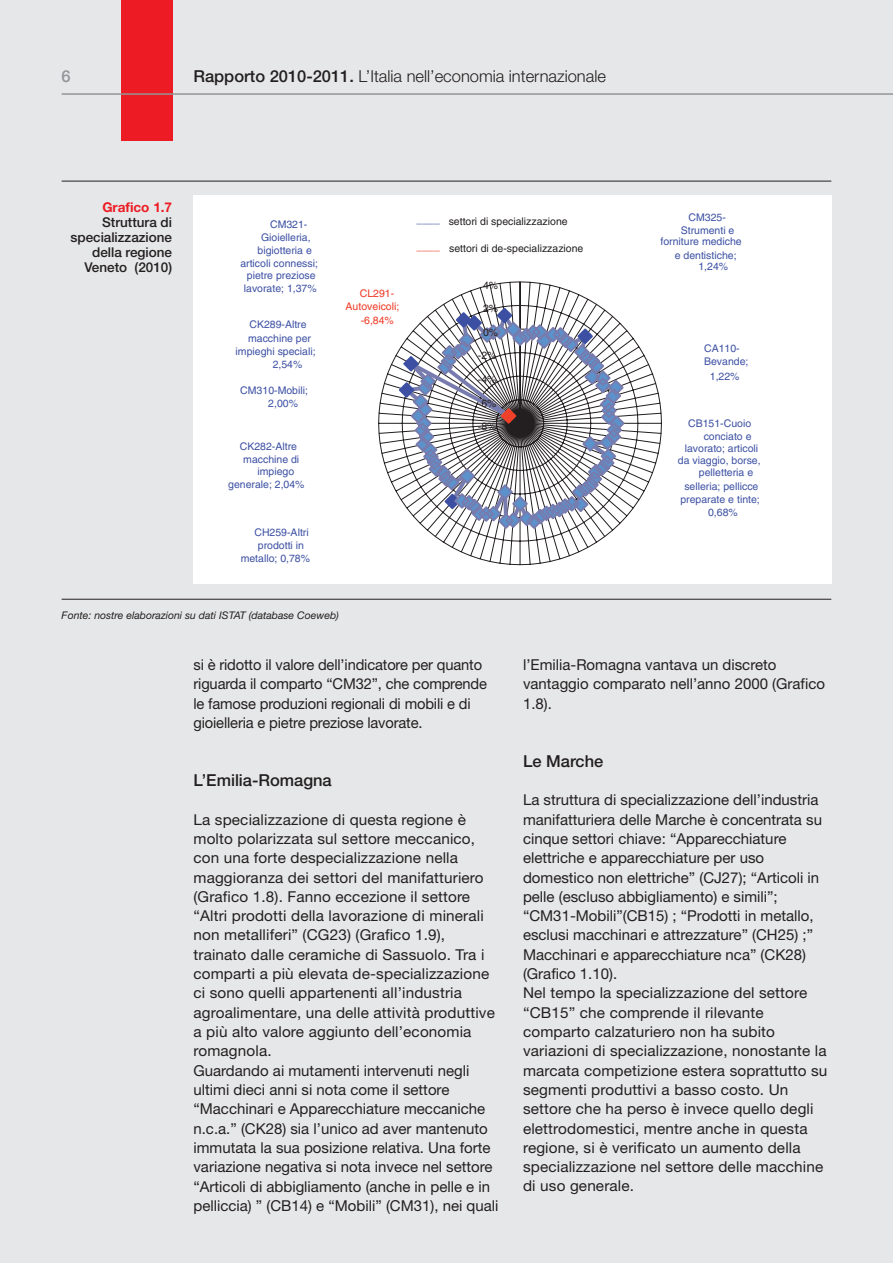
<style>
.page{position:relative;width:893px;height:1263px;background:#e6e7e8}
.page>*{position:absolute;margin:0;border:0;box-sizing:border-box;transform-origin:0 0}
.t1{font:300 16.5px "Helvetica Neue";color:#231f20}
.t2{font:500 16.5px "Helvetica Neue";color:#231f20}
.t3{font:500 16.5px "Helvetica Neue";color:#939598}
.t4{font:15px/19.4px "Helvetica Neue";color:#231f20}
.t5{font:500 13.5px/15px "Helvetica Neue";color:#231f20;text-align:right}
.t6{font:700 13.5px "Helvetica Neue";color:#ed1c24}
.t7{font:10.5px/13.4px "Helvetica";color:#3c50a3}
.t8{font:10.5px "Helvetica";color:#231f20}
.t9{font:italic 10.5px "Helvetica Neue";color:#231f20}
.t10{font:10.5px/13.4px "Helvetica";color:#ed3823}
.s1{font-weight:500}
</style>
<div class="page">
<div style="left:121px;top:0;width:51px;height:140px;background:#ed1c24"></div>
<hr style="left:62px;top:93px;width:831px;height:2px;background:#939598">
<div style="left:193px;top:196px;width:638px;height:388px;background:#fff"></div>
<svg style="left:378px;top:281px;width:284px;height:284px"></svg>
<svg style="left:397px;top:306px;width:227px;height:222px"></svg>
<svg style="left:409px;top:320px;width:217px;height:211px"></svg>
<hr style="left:62px;top:181px;width:769px;height:1px;background:#231f20">
<hr style="left:62px;top:599px;width:769px;height:1px;background:#231f20">
<p class="t3" style="left:62px;top:70px;width:11px">6</p>
<p class="t1" style="left:193px;top:70px;width:414px"><span class="s1">Rapporto 2010-2011.</span> L’Italia nell’economia internazionale</p>
<p class="t6" style="left:102px;top:202px;width:71px">Grafico 1.7</p>
<p class="t5" style="left:70px;top:216px;width:103px">Struttura di specializzazione della regione<br>Veneto (2010)</p>
<p class="t7" style="left:270px;top:218px;width:39px">CM321-</p>
<p class="t7" style="left:261px;top:232px;width:51px">Gioielleria,</p>
<p class="t7" style="left:258px;top:245px;width:56px">bigiotteria e</p>
<p class="t7" style="left:240px;top:258px;width:79px">articoli connessi;</p>
<p class="t7" style="left:244px;top:269px;width:74px">pietre preziose lavorate; 1,37%</p>
<p class="t7" style="left:249px;top:319px;width:59px">CK289-Altre</p>
<p class="t7" style="left:248px;top:332px;width:65px">macchine per</p>
<p class="t7" style="left:236px;top:345px;width:81px">impieghi speciali;</p>
<p class="t7" style="left:273px;top:359px;width:31px">2,54%</p>
<p class="t7" style="left:268px;top:384px;width:41px;text-indent:-28px">CM310-Mobili;<br>2,00%</p>
<p class="t7" style="left:240px;top:440px;width:61px;text-align:center">CK282-Altre macchine di</p>
<p class="t7" style="left:228px;top:465px;width:78px;text-indent:29px">impiego generale; 2,04%</p>
<p class="t7" style="left:254px;top:526px;width:56px">CH259-Altri</p>
<p class="t7" style="left:258px;top:540px;width:48px">prodotti in</p>
<p class="t7" style="left:241px;top:553px;width:71px">metallo; 0,78%</p>
<p class="t10" style="left:346px;top:287px;width:55px;text-indent:14px">CL291-<br>Autoveicoli;</p>
<p class="t10" style="left:361px;top:315px;width:35px">-6,84%</p>
<p class="t8" style="left:417px;top:218px;width:153px"><sup>____</sup> settori di specializzazione</p>
<p class="t8" style="left:417px;top:245px;width:168px"><sup>____</sup> settori di de-specializzazione</p>
<p class="t8" style="left:483px;top:281px;width:17px">4%</p>
<p class="t8" style="left:483px;top:305px;width:17px">2%</p>
<p class="t8" style="left:483px;top:328px;width:17px">0%</p>
<p class="t8" style="left:478px;top:352px;width:20px">-2%</p>
<p class="t8" style="left:478px;top:375px;width:20px">-4%</p>
<p class="t8" style="left:478px;top:399px;width:20px">-6%</p>
<p class="t8" style="left:478px;top:423px;width:20px">-8%</p>
<p class="t9" style="left:62px;top:611px;width:279px">Fonte: nostre elaborazioni su dati ISTAT (database Coeweb)</p>
<p class="t7" style="left:681px;top:211px;width:55px;text-align:center">CM325-<br>Strumenti e</p>
<p class="t7" style="left:675px;top:236px;width:68px;text-indent:-14px">forniture mediche e dentistiche;</p>
<p class="t7" style="left:698px;top:261px;width:31px">1,24%</p>
<p class="t7" style="left:704px;top:343px;width:46px;line-height:12.6px">CA110-<br>Bevande;</p>
<p class="t7" style="left:710px;top:370px;width:31px">1,22%</p>
<p class="t7" style="left:688px;top:417px;width:65px;text-align:right">CB151-Cuoio conciato e</p>
<p class="t7" style="left:678px;top:443px;width:84px;line-height:11.9px;text-align:center">lavorato; articoli da viaggio, borse,</p>
<p class="t7" style="left:699px;top:467px;width:56px">pelletteria e</p>
<p class="t7" style="left:684px;top:480px;width:76px">selleria; pellicce</p>
<p class="t7" style="left:680px;top:494px;width:81px">preparate e tinte;</p>
<p class="t7" style="left:708px;top:507px;width:31px">0,68%</p>
<p class="t4" style="left:193px;top:657px;width:295px">si è ridotto il valore dell’indicatore per quanto riguarda il comparto “CM32”, che comprende le famose produzioni regionali di mobili e di gioielleria e pietre preziose lavorate.</p>
<p class="t2" style="left:193px;top:774px;width:140px">L’Emilia-Romagna</p>
<p class="t4" style="left:193px;top:811px;width:307px">La specializzazione di questa regione è molto polarizzata sul settore meccanico, con una forte despecializzazione nella maggioranza dei settori del manifatturiero (Grafico 1.8). Fanno eccezione il settore “Altri prodotti della lavorazione di minerali non metalliferi” (CG23) (Grafico 1.9), trainato dalle ceramiche di Sassuolo. Tra i comparti a più elevata de-specializzazione ci sono quelli appartenenti all’industria agroalimentare, una delle attività produttive a più alto valore aggiunto dell’economia romagnola.<br>Guardando ai mutamenti intervenuti negli ultimi dieci anni si nota come il settore “Macchinari e Apparecchiature meccaniche n.c.a.” (CK28) sia l’unico ad aver mantenuto immutata la sua posizione relativa. Una forte variazione negativa si nota invece nel settore “Articoli di abbigliamento (anche in pelle e in pelliccia) ” (CB14) e “Mobili” (CM31), nei quali</p>
<p class="t4" style="left:523px;top:657px;width:303px">l’Emilia-Romagna vantava un discreto vantaggio comparato nell’anno 2000 (Grafico<br>1.8).</p>
<p class="t2" style="left:523px;top:755px;width:82px">Le Marche</p>
<p class="t4" style="left:523px;top:792px;width:306px">La struttura di specializzazione dell’industria manifatturiera delle Marche è concentrata su cinque settori chiave: “Apparecchiature elettriche e apparecchiature per uso domestico non elettriche” (CJ27); “Articoli in pelle (escluso abbigliamento) e simili”; “CM31-Mobili”(CB15) ; “Prodotti in metallo, esclusi macchinari e attrezzature” (CH25) ;” Macchinari e apparecchiature nca” (CK28) (Grafico 1.10).<br>Nel tempo la specializzazione del settore “CB15” che comprende il rilevante comparto calzaturiero non ha subito variazioni di specializzazione, nonostante la marcata competizione estera soprattutto su segmenti produttivi a basso costo. Un settore che ha perso è invece quello degli elettrodomestici, mentre anche in questa regione, si è verificato un aumento della specializzazione nel settore delle macchine di uso generale.</p>
</div>
